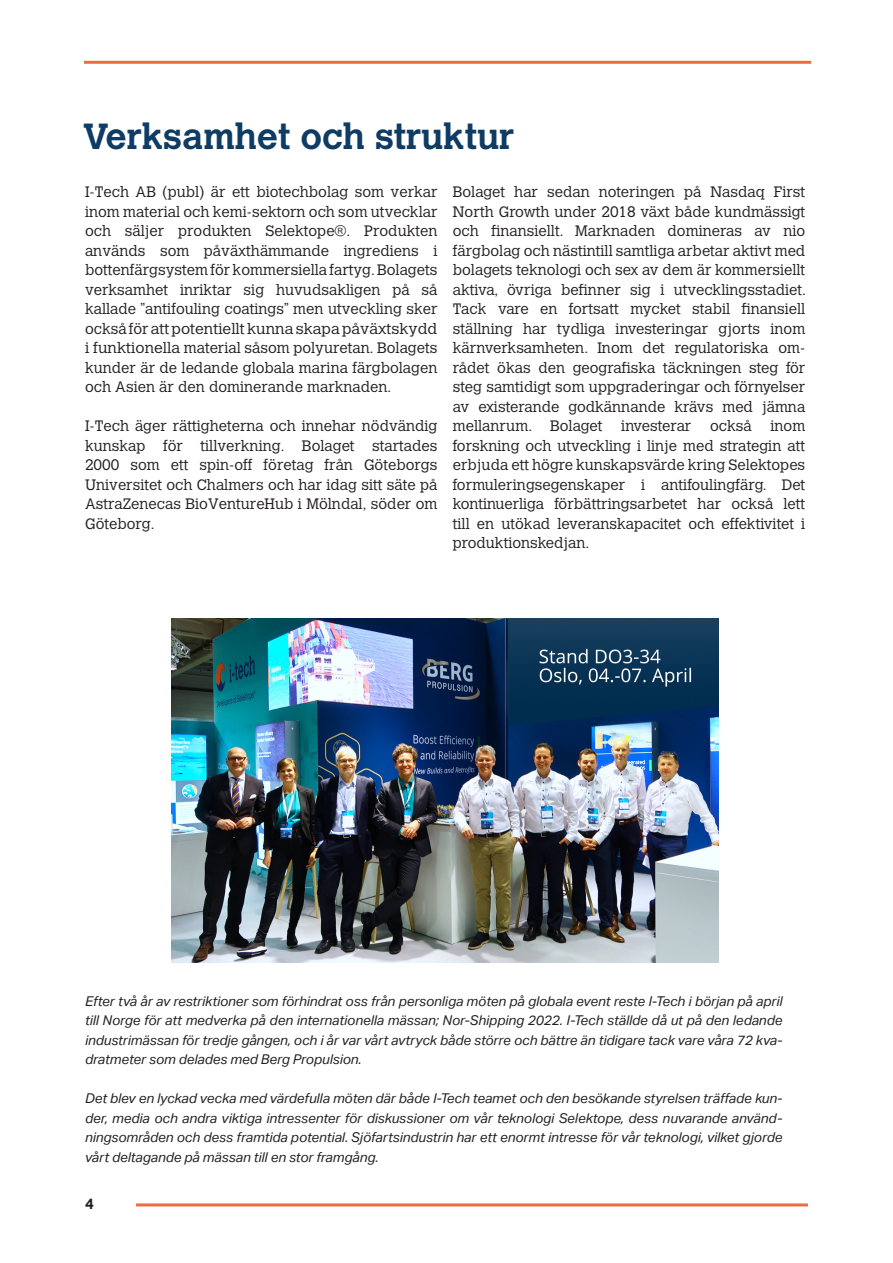
<style>
.page{position:relative;width:893px;height:1263px;background:#fff}
.page>*{position:absolute;margin:0;border:0;box-sizing:border-box;transform-origin:0 0}
.Rubrik_1{font:700 36px "Calvert MT Std";color:#0e3c64}
.t1{font:300 15px/19.5px "Calvert MT Std";color:#231f20;text-align:justify}
.t2{font:700 15px "Aktiv Grotesk";color:#231f20}
.t3{font:italic 13.5px/19.5px "Aktiv Grotesk";color:#231f20;text-align:justify}
</style>
<div class="page">
<hr style="left:84px;top:61px;width:727px;height:3px;background:#eb6c42">
<hr style="left:136px;top:1203px;width:672px;height:3px;background:#eb6c42">
<img style="left:172px;top:619px;width:546px;height:344px">
<p class="Rubrik_1" style="left:83px;top:114px;width:433px">Verksamhet och struktur</p>
<p class="t1" style="left:85px;top:182px;width:354px">I-Tech AB (publ) är ett biotechbolag som verkar inom material och kemi-sektorn och som utvecklar och säljer produkten Selektope®. Produkten används som påväxthämmande ingrediens i bottenfärgsystem för kommersiella fartyg. Bolagets verksamhet inriktar sig huvudsakligen på så kallade ”antifouling coatings” men utveckling sker också för att potentiellt kunna skapa påväxtskydd i funktionella material såsom polyuretan. Bolagets kunder är de ledande globala marina färgbolagen och Asien är den dominerande marknaden.</p>
<p class="t1" style="left:85px;top:416px;width:354px">I-Tech äger rättigheterna och innehar nödvändig kunskap för tillverkning. Bolaget startades 2000 som ett spin-off företag från Göteborgs Universitet och Chalmers och har idag sitt säte på AstraZenecas BioVentureHub i Mölndal, söder om Göteborg.</p>
<p class="t1" style="left:453px;top:182px;width:355px">Bolaget har sedan noteringen på Nasdaq First North Growth under 2018 växt både kundmässigt och finansiellt. Marknaden domineras av nio färgbolag och nästintill samtliga arbetar aktivt med bolagets teknologi och sex av dem är kommersiellt aktiva, övriga befinner sig i utvecklingsstadiet.<br>Tack vare en fortsatt mycket stabil finansiell ställning har tydliga investeringar gjorts inom kärnverksamheten. Inom det regulatoriska om&shy;rådet ökas den geografiska täckningen steg för steg samtidigt som uppgraderingar och förnyelser av existerande godkännande krävs med jämna mellanrum. Bolaget investerar också inom forskning och utveckling i linje med strategin att erbjuda ett högre kunskapsvärde kring Selektopes formuleringsegenskaper i antifoulingfärg. Det kontinuerliga förbättringsarbetet har också lett till en utökad leveranskapacitet och effektivitet i produktionskedjan.</p>
<p class="t3" style="left:85px;top:991px;width:699px">Efter två år av restriktioner som förhindrat oss från personliga möten på globala event reste I-Tech i början på april till Norge för att medverka på den internationella mässan; Nor-Shipping 2022. I-Tech ställde då ut på den ledande industrimässan för tredje gången, och i år var vårt avtryck både större och bättre än tidigare tack vare våra 72 kva&shy;dratmeter som delades med Berg Propulsion.</p>
<p class="t3" style="left:85px;top:1089px;width:699px">Det blev en lyckad vecka med värdefulla möten där både I-Tech teamet och den besökande styrelsen träffade kun&shy;der, media och andra viktiga intressenter för diskussioner om vår teknologi Selektope, dess nuvarande använd&shy;ningsområden och dess framtida potential. Sjöfartsindustrin har ett enormt intresse för vår teknologi, vilket gjorde vårt deltagande på mässan till en stor framgång.</p>
<p class="t2" style="left:85px;top:1195px;width:10px">4</p>
</div>
